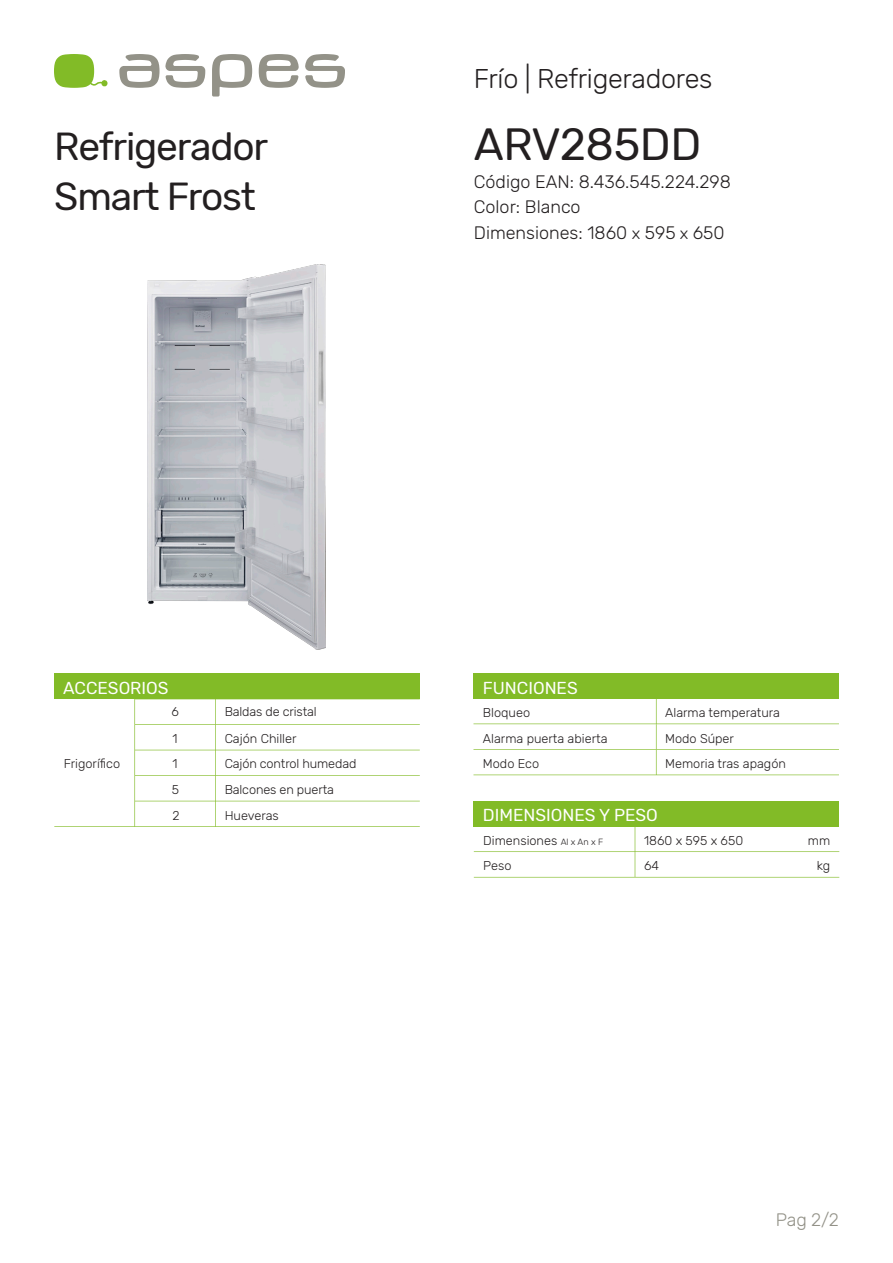
<style>
.page{position:relative;width:893px;height:1263px;background:#fff}
.page>*{position:absolute;margin:0;border:0;box-sizing:border-box;transform-origin:0 0}
.REFERENCIA{font:45px "Rubik";letter-spacing:-.01em;color:#231f20}
.FAMILIA{font:39px/49.5px "Rubik";letter-spacing:-.03em;color:#231f20}
.SUB_TITULO{font:300 27px "Rubik";letter-spacing:-.01em;color:#231f20}
.TEXTO{font:300 18px "Rubik";color:#231f20}
.SUB_TITULO-2{font:300 18px "Rubik";color:#939288}
.TITULO_TABLA{font:17.25px "Rubik";color:#fff}
.TEXTO_TABLA{font:300 12.75px "Rubik";color:#231f20}
.UNIDADES_TABLA{font:300 12.75px "Rubik";color:#231f20}
.s1{font-size:16.5px}
.s2{font-size:9px}
</style>
<div class="page">
<svg style="left:212px;top:54px;width:40px;height:43px"></svg>
<svg style="left:305px;top:54px;width:40px;height:34px"></svg>
<svg style="left:259px;top:54px;width:40px;height:34px"></svg>
<svg style="left:119px;top:54px;width:86px;height:34px"></svg>
<svg style="left:54px;top:54px;width:54px;height:34px"></svg>
<svg style="left:474px;top:826px;width:365px;height:51px"></svg>
<div style="left:473px;top:801px;width:366px;height:25px;background:#82bb27"></div>
<div style="left:473px;top:673px;width:366px;height:26px;background:#82bb27"></div>
<img style="left:148px;top:265px;width:178px;height:384px">
<div style="left:54px;top:673px;width:365px;height:26px;background:#82bb27"></div>
<svg style="left:473px;top:699px;width:366px;height:76px"></svg>
<svg style="left:54px;top:699px;width:366px;height:128px"></svg>
<p class="SUB_TITULO" style="left:474px;top:63px;width:240px">Frío | Refrigeradores</p>
<p class="FAMILIA" style="left:54px;top:123px;width:215px">Refrigerador<br>Smart Frost</p>
<p class="REFERENCIA" style="left:474px;top:119px;width:229px">ARV285DD</p>
<p class="TEXTO" style="left:474px;top:171px;width:259px">Código EAN: 8.436.545.224.298</p>
<p class="TEXTO" style="left:474px;top:197px;width:108px">Color: Blanco</p>
<p class="TEXTO" style="left:474px;top:222px;width:252px">Dimensiones: 1860 <span class="s1">x</span> 595 <span class="s1">x</span> 650</p>
<p class="TITULO_TABLA" style="left:63px;top:678px;width:107px">ACCESORIOS</p>
<p class="TITULO_TABLA" style="left:483px;top:678px;width:96px">FUNCIONES</p>
<p class="TEXTO_TABLA" style="left:171px;top:705px;width:9px">6</p>
<p class="TEXTO_TABLA" style="left:173px;top:731px;width:7px">1</p>
<p class="TEXTO_TABLA" style="left:225px;top:705px;width:94px">Baldas de cristal</p>
<p class="TEXTO_TABLA" style="left:225px;top:731px;width:73px">Cajón Chiller</p>
<p class="TEXTO_TABLA" style="left:483px;top:705px;width:49px">Bloqueo</p>
<p class="TEXTO_TABLA" style="left:665px;top:705px;width:116px">Alarma temperatura</p>
<p class="TEXTO_TABLA" style="left:483px;top:731px;width:126px">Alarma puerta abierta</p>
<p class="TEXTO_TABLA" style="left:665px;top:731px;width:70px">Modo Súper</p>
<p class="TEXTO_TABLA" style="left:64px;top:757px;width:58px">Frigorífico</p>
<p class="TEXTO_TABLA" style="left:483px;top:756px;width:58px">Modo Eco</p>
<p class="TEXTO_TABLA" style="left:665px;top:756px;width:122px">Memoria tras apagón</p>
<p class="TEXTO_TABLA" style="left:172px;top:782px;width:9px">5</p>
<p class="TEXTO_TABLA" style="left:225px;top:757px;width:133px">Cajón control humedad</p>
<p class="TEXTO_TABLA" style="left:173px;top:757px;width:7px">1</p>
<p class="TEXTO_TABLA" style="left:225px;top:782px;width:111px">Balcones en puerta</p>
<p class="TEXTO_TABLA" style="left:173px;top:808px;width:9px">2</p>
<p class="TEXTO_TABLA" style="left:225px;top:808px;width:56px">Hueveras</p>
<p class="TITULO_TABLA" style="left:483px;top:805px;width:177px">DIMENSIONES Y PESO</p>
<p class="TEXTO_TABLA" style="left:483px;top:833px;width:121px">Dimensiones <span class="s2">Al x An x F</span></p>
<p class="TEXTO_TABLA" style="left:644px;top:833px;width:101px">1860 x 595 x 650</p>
<p class="UNIDADES_TABLA" style="left:808px;top:833px;width:24px">mm</p>
<p class="TEXTO_TABLA" style="left:483px;top:859px;width:30px">Peso</p>
<p class="TEXTO_TABLA" style="left:644px;top:859px;width:17px">64</p>
<p class="UNIDADES_TABLA" style="left:817px;top:859px;width:15px">kg</p>
<p class="SUB_TITULO-2" style="left:776px;top:1209px;width:65px">Pag 2/2</p>
</div>
